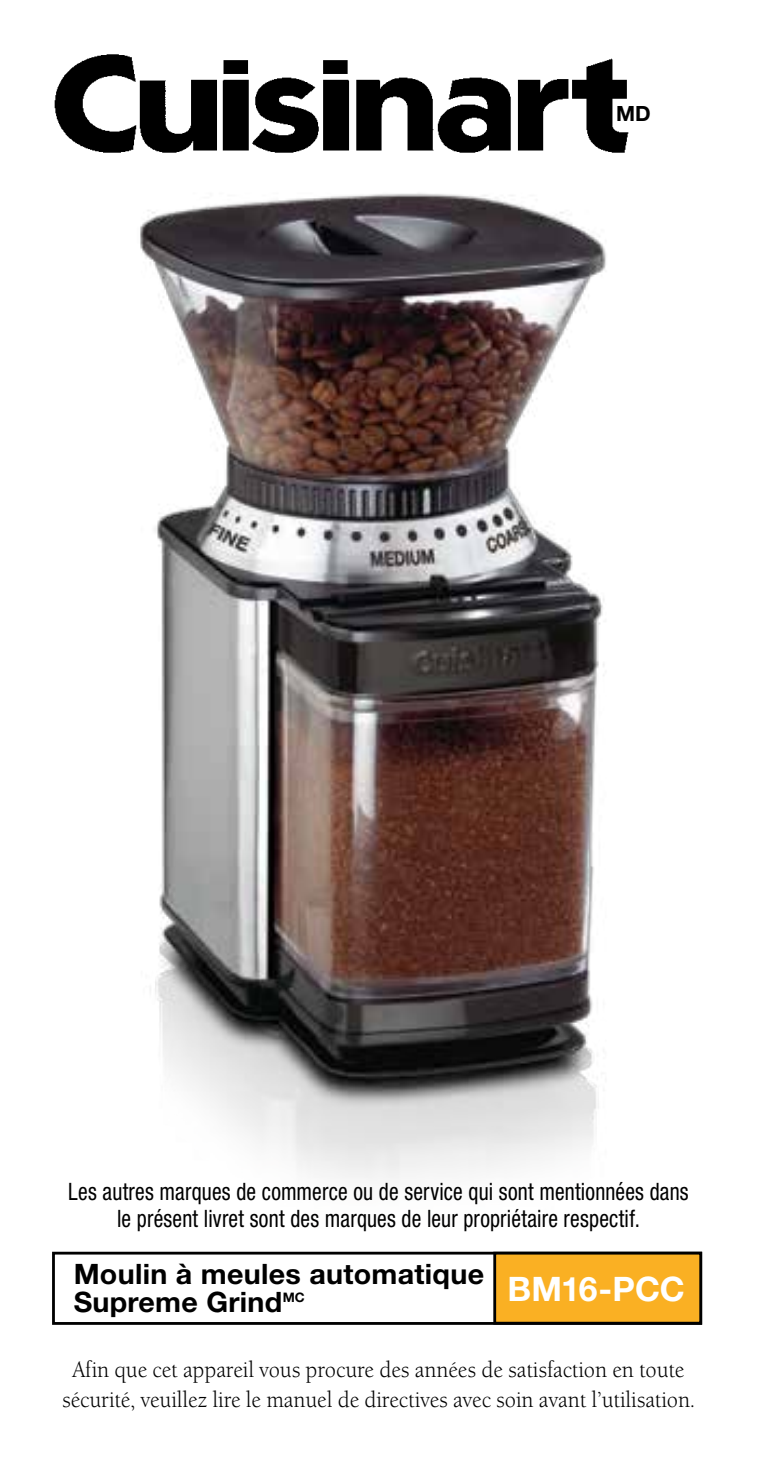
<style>
.page{position:relative;width:757px;height:1463px;background:#fff}
.page>*{position:absolute;margin:0;border:0;box-sizing:border-box;transform-origin:0 0}
.t1{font:700 33.6px "Helvetica Neue LT Std";color:#fff}
.t2{font:700 28.2px/28.2px "Helvetica Neue LT Std";letter-spacing:.01em;color:#000}
.t3{font:condensed 24px/27px "Helvetica Neue LT Std";letter-spacing:.01em;color:#000;text-align:center;scale:.9 1}
.t4{font:22.5px/30px "Berkeley Old Style EF";color:#000;text-align:center;scale:.93 1}
.t5{font:700 21px "Helvetica Neue LT Std";color:#000}
</style>
<div class="page">
<img style="left:140px;top:193px;width:563px;height:1087px">
<img style="left:54px;top:54px;width:575px;height:99px">
<div style="left:52px;top:1251px;width:650px;height:74px;border:3px solid #000"></div>
<div style="left:495px;top:1253px;width:206px;height:70px;background:#fab023"></div>
<div style="left:493px;top:1251px;width:209px;height:73px;border:3px solid #000"></div>
<p class="t5" style="left:616px;top:100px;width:36px">MD</p>
<p class="t3" style="left:68px;top:1178px;width:691px">Les autres marques de commerce ou de service qui sont mentionnées dans le présent livret sont des marques de leur propriétaire respectif.</p>
<p class="t2" style="left:74px;top:1259px;width:412px">Moulin à meules automatique<br>Supreme Grind<sup>MC</sup></p>
<h1 class="t1" style="left:508px;top:1268px;width:179px">BM16-PCC</h1>
<p class="t4" style="left:62px;top:1355px;width:682px">Afin que cet appareil vous procure des années de satisfaction en toute sécurité, veuillez lire le manuel de directives avec soin avant l’utilisation.</p>
</div>
